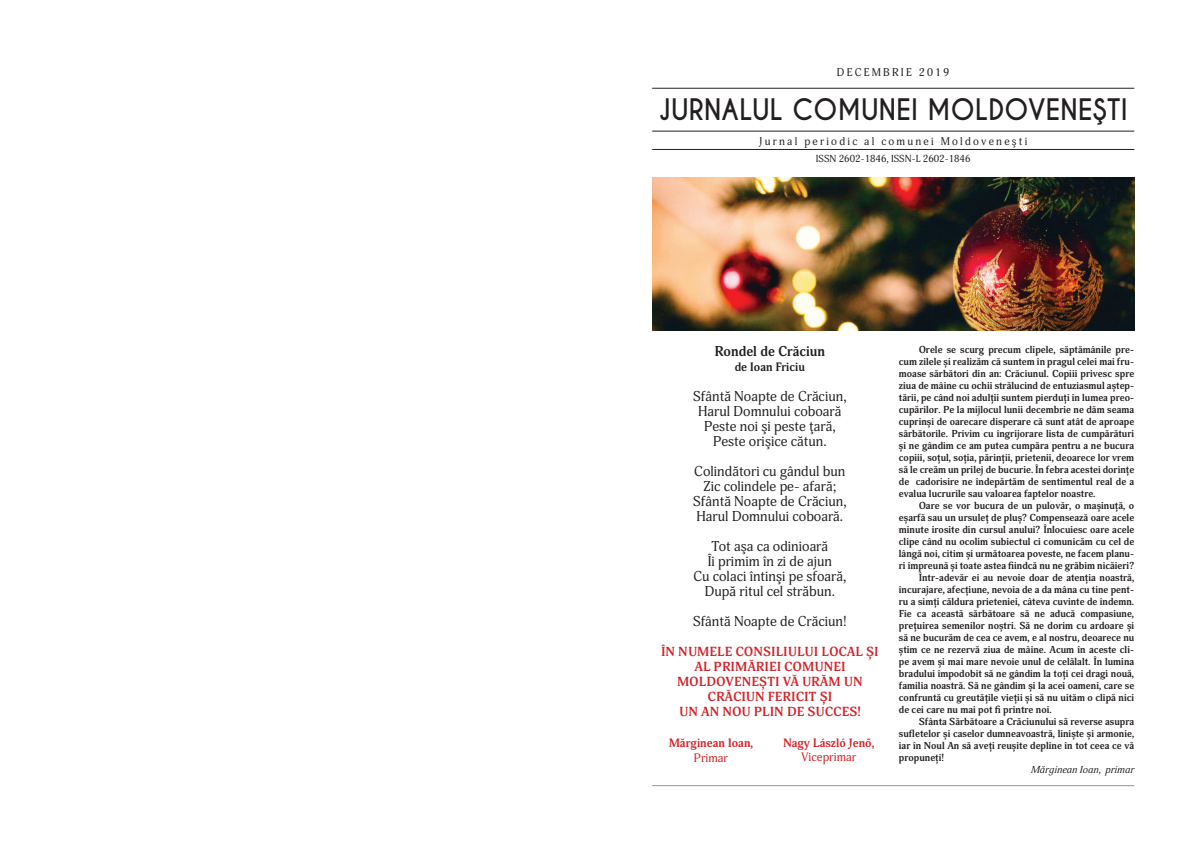
<style>
.page{position:relative;width:1191px;height:842px;background:#fff}
.page>*{position:absolute;margin:0;border:0;box-sizing:border-box;transform-origin:0 0}
.t1{font:700 27.8px "Caviar Dreams";letter-spacing:.01em;color:#231f20;scale:.93 1}
.t2{font:14px/15px "Adonis";color:#231f20;text-align:center}
.t3{font:700 14px "Adonis";color:#231f20}
.t4{font:700 13px/15px "Adonis";letter-spacing:.01em;color:#d1232a;text-align:center}
.t5{font:700 12px "Adonis";color:#d1232a}
.t6{font:12px "Adonis";color:#d1232a}
.t7{font:700 12px "Adonis";color:#231f20}
.t8{font:11px "Adonis";letter-spacing:.2em;color:#231f20}
.t9{font:700 10px/12px "Adonis";color:#231f20;text-align:justify}
.t10{font:10px "Adonis";color:#231f20}
.t11{font:italic 10px "Adonis";color:#231f20}
</style>
<div class="page">
<img style="left:652px;top:177px;width:482px;height:153px">
<hr style="left:652px;top:785px;width:482px;height:1px;background:#939598">
<hr style="left:652px;top:131px;width:482px;height:1px;background:#231f20">
<hr style="left:652px;top:88px;width:482px;height:1px;background:#231f20">
<hr style="left:652px;top:149px;width:482px;height:1px;background:#231f20">
<p class="t8" style="left:837px;top:66px;width:114px">DECEMBRIE 2019</p>
<h1 class="t1" style="left:659px;top:93px;width:505px">JURNALUL COMUNEI MOLDOVENEŞTI</h1>
<p class="t8" style="left:759px;top:134px;width:270px">Jurnal periodic al comunei Moldoveneşti</p>
<p class="t10" style="left:816px;top:152px;width:156px">ISSN 2602-1846, ISSN-L 2602-1846</p>
<h2 class="t3" style="left:714px;top:343px;width:112px">Rondel de Crăciun</h2>
<p class="t7" style="left:734px;top:360px;width:72px">de Ioan Friciu</p>
<h2 class="t2" style="left:693px;top:389px;width:155px">Sfântă Noapte de Crăciun,<br>Harul Domnului coboară<br>Peste noi şi peste ţară,<br>Peste orişice cătun.</h2>
<h2 class="t2" style="left:693px;top:464px;width:155px">Colindători cu gândul bun<br>Zic colindele pe- afară;<br>Sfântă Noapte de Crăciun,<br>Harul Domnului coboară.</h2>
<h2 class="t2" style="left:693px;top:539px;width:154px">Tot aşa ca odinioară<br>Îi primim în zi de ajun<br>Cu colaci întinşi pe sfoară,<br>După ritul cel străbun.</h2>
<h2 class="t2" style="left:693px;top:614px;width:155px">Sfântă Noapte de Crăciun!</h2>
<h3 class="t4" style="left:661px;top:645px;width:219px">ÎN NUMELE CONSILIULUI LOCAL ȘI<br>AL PRIMĂRIEI COMUNEI<br>MOLDOVENEȘTI VĂ URĂM UN<br>CRĂCIUN FERICIT ȘI<br>UN AN NOU PLIN DE SUCCES!</h3>
<p class="t5" style="left:669px;top:735px;width:86px">Mărginean Ioan,</p>
<p class="t6" style="left:694px;top:750px;width:36px">Primar</p>
<p class="t5" style="left:783px;top:735px;width:93px">Nagy László Jenő,</p>
<p class="t6" style="left:801px;top:750px;width:57px">Viceprimar</p>
<p class="t9" style="left:899px;top:344px;width:237px;text-indent:20px">Orele se scurg precum clipele, săptămânile pre&shy;cum zilele și realizăm că suntem în pragul celei mai fru&shy;moase sărbători din an: Crăciunul. Copiii privesc spre ziua de mâine cu ochii strălucind de entuziasmul aștep&shy;tării, pe când noi adulții suntem pierduți în lumea preo&shy;cupărilor. Pe la mijlocul lunii decembrie ne dăm seama cuprinși de oarecare disperare că sunt atât de aproape sărbătorile. Privim cu îngrijorare lista de cumpărături și ne gândim ce am putea cumpăra pentru a ne bucura copiii, soțul, soția, părinții, prietenii, deoarece lor vrem să le creăm un prilej de bucurie. În febra acestei dorințe de cadorisire ne îndepărtăm de sentimentul real de a evalua lucrurile sau valoarea faptelor noastre.</p>
<p class="t9" style="left:918px;top:500px;width:217px">Oare se vor bucura de un pulovăr, o mașinuță, o</p>
<p class="t9" style="left:899px;top:512px;width:237px">eșarfă sau un ursuleț de pluș? Compensează oare acele</p>
<p class="t9" style="left:899px;top:524px;width:237px">minute irosite din cursul anului? Înlocuiesc oare acele</p>
<p class="t9" style="left:899px;top:536px;width:237px">clipe când nu ocolim subiectul ci comunicăm cu cel de</p>
<p class="t9" style="left:899px;top:548px;width:237px">lângă noi, citim și următoarea poveste, ne facem planu-</p>
<p class="t9" style="left:899px;top:560px;width:237px">ri împreună și toate astea fiindcă nu ne grăbim nicăieri?</p>
<p class="t9" style="left:918px;top:572px;width:217px">Într-adevăr ei au nevoie doar de atenția noastră,</p>
<p class="t9" style="left:899px;top:584px;width:237px">încurajare, afecțiune, nevoia de a da mâna cu tine pent-</p>
<p class="t9" style="left:899px;top:596px;width:237px">ru a simți căldura prieteniei, câteva cuvinte de îndemn.</p>
<p class="t9" style="left:899px;top:608px;width:237px">Fie ca această sărbătoare să ne aducă compasiune,</p>
<p class="t9" style="left:899px;top:620px;width:237px">prețuirea semenilor noștri. Să ne dorim cu ardoare și</p>
<p class="t9" style="left:899px;top:632px;width:237px">să ne bucurăm de cea ce avem, e al nostru, deoarece nu</p>
<p class="t9" style="left:899px;top:644px;width:237px">știm ce ne rezervă ziua de mâine. Acum în aceste cli-</p>
<p class="t9" style="left:899px;top:656px;width:237px">pe avem și mai mare nevoie unul de celălalt. În lumina</p>
<p class="t9" style="left:899px;top:668px;width:237px">bradului împodobit să ne gândim la toți cei dragi nouă,</p>
<p class="t9" style="left:899px;top:680px;width:237px">familia noastră. Să ne gândim și la acei oameni, care se</p>
<p class="t9" style="left:899px;top:692px;width:237px">confruntă cu greutățile vieții și să nu uităm o clipă nici</p>
<p class="t9" style="left:899px;top:704px;width:154px">de cei care nu mai pot fi printre noi.</p>
<p class="t9" style="left:918px;top:716px;width:217px">Sfânta Sărbătoare a Crăciunului să reverse asupra</p>
<p class="t9" style="left:899px;top:728px;width:237px">sufletelor și caselor dumneavoastră, liniște și armonie,</p>
<p class="t9" style="left:899px;top:740px;width:237px">iar în Noul An să aveți reușite depline în tot ceea ce vă</p>
<p class="t9" style="left:899px;top:752px;width:47px">propuneți!</p>
<p class="t11" style="left:1031px;top:764px;width:105px">Mărginean Ioan, primar</p>
</div>
